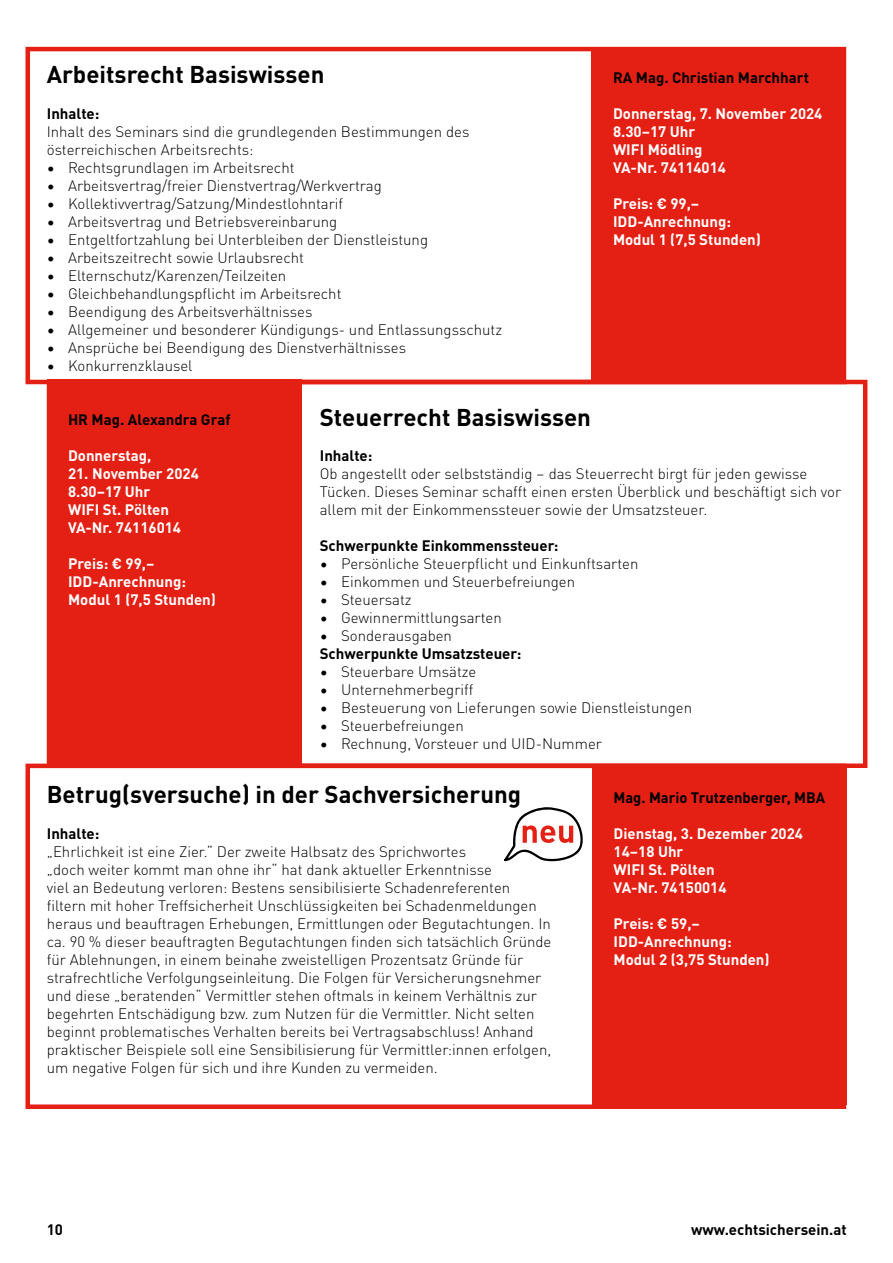
<style>
.page{position:relative;width:893px;height:1263px;background:#fff}
.page>*{position:absolute;margin:0;border:0;box-sizing:border-box;transform-origin:0 0}
.t1{font:700 24px "DINOT";color:#000}
.t2{font:300 15px/18px "DINOT";color:#000}
.t3{font:700 15px/18px "DINOT";color:#fff}
.t4{font:700 15px "DINOT";color:#000}
</style>
<div class="page">
<div style="left:47px;top:380px;width:254px;height:387px;background:#e41f13"></div>
<div style="left:26px;top:47px;width:820px;height:337px;border:4px solid #e41f13"></div>
<div style="left:592px;top:47px;width:254px;height:333px;background:#e41f13"></div>
<div style="left:26px;top:764px;width:820px;height:345px;border:4px solid #e41f13"></div>
<div style="left:592px;top:765px;width:255px;height:339px;background:#e41f13"></div>
<svg style="left:504px;top:807px;width:79px;height:55px"></svg>
<h1 class="t1" style="left:47px;top:55px;width:279px">Arbeitsrecht Basiswissen</h1>
<p class="t4" style="left:47px;top:102px;width:54px">Inhalte:</p>
<p class="t2" style="left:47px;top:121px;width:424px">Inhalt des Seminars sind die grundlegenden Bestimmungen des österreichischen Arbeitsrechts:</p>
<p class="t2" style="left:47px;top:157px;width:249px">• Rechtsgrundlagen im Arbeitsrecht</p>
<p class="t2" style="left:47px;top:175px;width:337px">• Arbeitsvertrag/freier Dienstvertrag/Werkvertrag</p>
<p class="t2" style="left:47px;top:193px;width:298px">• Kollektivvertrag/Satzung/Mindestlohntarif</p>
<p class="t2" style="left:47px;top:211px;width:292px">• Arbeitsvertrag und Betriebsvereinbarung</p>
<p class="t2" style="left:47px;top:229px;width:383px">• Entgeltfortzahlung bei Unterbleiben der Dienstleistung</p>
<p class="t2" style="left:47px;top:247px;width:259px">• Arbeitszeitrecht sowie Urlaubsrecht</p>
<p class="t2" style="left:47px;top:265px;width:241px">• Elternschutz/Karenzen/Teilzeiten</p>
<p class="t2" style="left:47px;top:283px;width:296px">• Gleichbehandlungspflicht im Arbeitsrecht</p>
<p class="t2" style="left:47px;top:301px;width:267px">• Beendigung des Arbeitsverhältnisses</p>
<p class="t2" style="left:47px;top:319px;width:457px">• Allgemeiner und besonderer Kündigungs- und Entlassungsschutz</p>
<p class="t2" style="left:47px;top:337px;width:361px">• Ansprüche bei Beendigung des Dienstverhältnisses</p>
<p class="t2" style="left:47px;top:355px;width:147px">• Konkurrenzklausel</p>
<p class="t4" style="left:613px;top:66px;width:197px">RA Mag. Christian Marchhart</p>
<p class="t3" style="left:613px;top:103px;width:211px">Donnerstag, 7. November 2024<br>8.30–17 Uhr<br>WIFI Mödling<br>VA-Nr. 74114014</p>
<p class="t3" style="left:613px;top:193px;width:149px">Preis: € 99,–<br>IDD-Anrechnung:<br>Modul 1 (7,5 Stunden)</p>
<p class="t4" style="left:68px;top:408px;width:164px">HR Mag. Alexandra Graf</p>
<p class="t3" style="left:68px;top:445px;width:85px">Donnerstag,</p>
<p class="t3" style="left:68px;top:463px;width:132px">21. November 2024<br>8.30–17 Uhr<br>WIFI St. Pölten<br>VA-Nr. 74116014</p>
<p class="t3" style="left:68px;top:553px;width:149px">Preis: € 99,–<br>IDD-Anrechnung:<br>Modul 1 (7,5 Stunden)</p>
<h1 class="t1" style="left:320px;top:398px;width:273px">Steuerrecht Basiswissen</h1>
<p class="t4" style="left:320px;top:444px;width:54px">Inhalte:</p>
<p class="t2" style="left:320px;top:463px;width:523px">Ob angestellt oder selbstständig – das Steuerrecht birgt für jeden gewisse<br>Tücken. Dieses Seminar schafft einen ersten Überblick und beschäftigt sich vor allem mit der Einkommenssteuer sowie der Umsatzsteuer.</p>
<p class="t4" style="left:320px;top:534px;width:240px">Schwerpunkte Einkommenssteuer:</p>
<p class="t2" style="left:320px;top:553px;width:320px">• Persönliche Steuerpflicht und Einkunftsarten</p>
<p class="t2" style="left:320px;top:571px;width:257px">• Einkommen und Steuerbefreiungen</p>
<p class="t2" style="left:320px;top:589px;width:93px">• Steuersatz</p>
<p class="t2" style="left:320px;top:607px;width:184px">• Gewinnermittlungsarten</p>
<p class="t2" style="left:320px;top:625px;width:134px">• Sonderausgaben</p>
<p class="t4" style="left:320px;top:642px;width:203px">Schwerpunkte Umsatzsteuer:</p>
<p class="t2" style="left:320px;top:661px;width:158px">• Steuerbare Umsätze</p>
<p class="t2" style="left:320px;top:679px;width:155px">• Unternehmerbegriff</p>
<p class="t2" style="left:320px;top:697px;width:374px">• Besteuerung von Lieferungen sowie Dienstleistungen</p>
<p class="t2" style="left:320px;top:715px;width:145px">• Steuerbefreiungen</p>
<p class="t2" style="left:320px;top:733px;width:284px">• Rechnung, Vorsteuer und UID-Nummer</p>
<h1 class="t1" style="left:47px;top:776px;width:476px">Betrug(sversuche) in der Sachversicherung</h1>
<p class="t4" style="left:47px;top:822px;width:54px">Inhalte:</p>
<p class="t2" style="left:47px;top:841px;width:506px">„Ehrlichkeit ist eine Zier.“ Der zweite Halbsatz des Sprichwortes<br>„doch weiter kommt man ohne ihr“ hat dank aktueller Erkenntnisse<br>viel an Bedeutung verloren: Bestens sensibilisierte Schadenreferenten filtern mit hoher Treffsicherheit Unschlüssigkeiten bei Schadenmeldungen heraus und beauftragen Erhebungen, Ermittlungen oder Begutachtungen. In ca. 90 % dieser beauftragten Begutachtungen finden sich tatsächlich Gründe für Ablehnungen, in einem beinahe zweistelligen Prozentsatz Gründe für strafrechtliche Verfolgungseinleitung. Die Folgen für Versicherungsnehmer und diese „beratenden“ Vermittler stehen oftmals in keinem Verhältnis zur begehrten Entschädigung bzw. zum Nutzen für die Vermittler. Nicht selten beginnt problematisches Verhalten bereits bei Vertragsabschluss! Anhand praktischer Beispiele soll eine Sensibilisierung für Vermittler:innen erfolgen, um negative Folgen für sich und ihre Kunden zu vermeiden.</p>
<p class="t4" style="left:613px;top:786px;width:213px">Mag. Mario Trutzenberger, MBA</p>
<p class="t3" style="left:613px;top:823px;width:191px">Dienstag, 3. Dezember 2024<br>14–18 Uhr<br>WIFI St. Pölten<br>VA-Nr. 74150014</p>
<p class="t3" style="left:613px;top:913px;width:158px">Preis: € 59,–<br>IDD-Anrechnung:<br>Modul 2 (3,75 Stunden)</p>
<p class="t4" style="left:47px;top:1218px;width:18px">10</p>
<p class="t4" style="left:691px;top:1218px;width:157px">www.echtsichersein.at</p>
</div>
